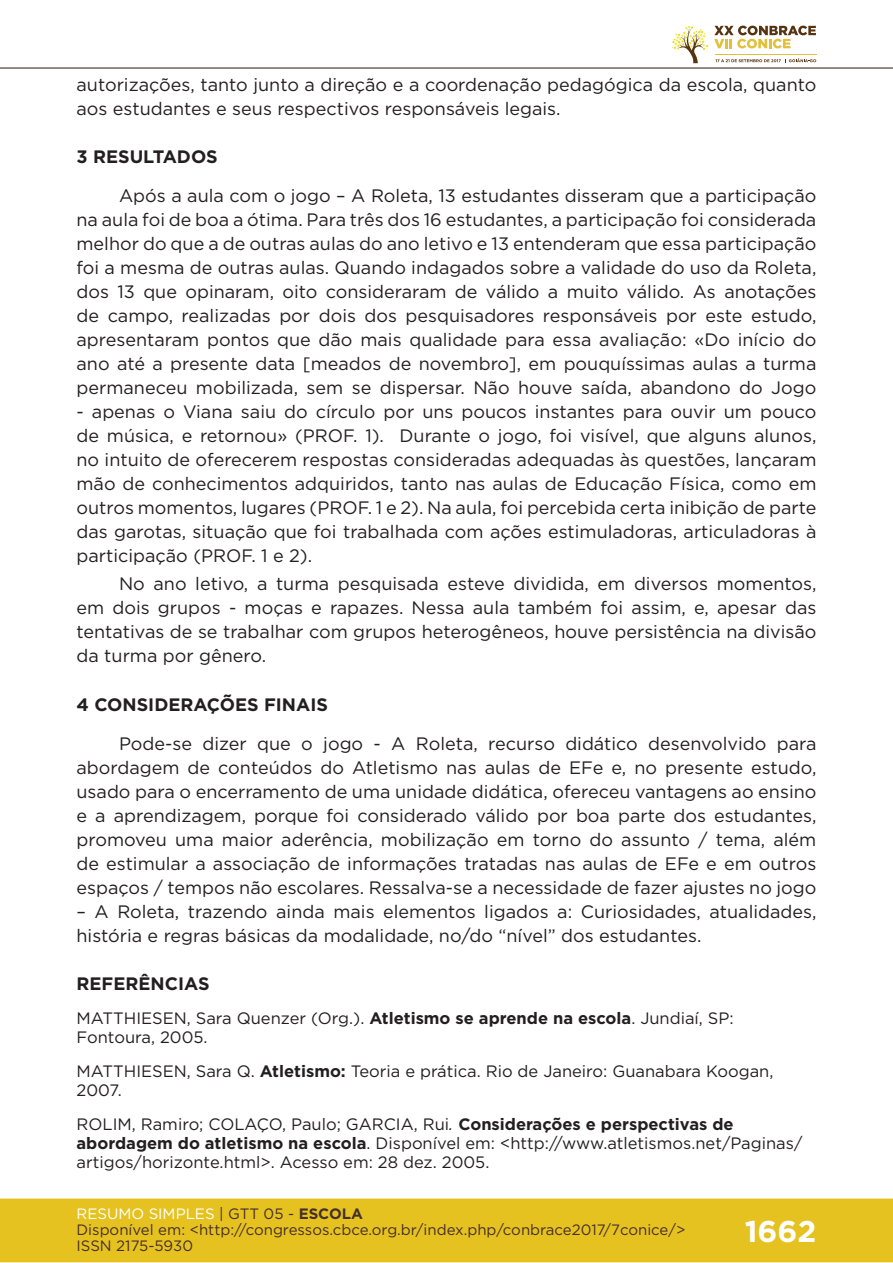
<style>
.page{position:relative;width:893px;height:1263px;background:#fff}
.page>*{position:absolute;margin:0;border:0;box-sizing:border-box;transform-origin:0 0}
.t1{font:700 30px "Gotham";color:#fff}
.t2{font:18px/24px "Gotham";color:#231f20;text-align:justify}
.t3{font:700 18px "Gotham";color:#231f20}
.t4{font:16.5px/19px "Gotham";color:#231f20}
.t5{font:15px/16px "Gotham";color:#462f2a}
.s1{font-weight:700}
.s2{font-style:italic}
.s3{color:#fff}
.s4{color:#442f2a}
.s5{font-weight:700;color:#442f2a}
</style>
<div class="page">
<div style="left:0;top:1198px;width:893px;height:64px;background:#e6c221;border:2px solid #e6c221"></div>
<hr style="left:0;top:67px;width:893px;height:2px;background:#442f2a">
<svg style="left:672px;top:26px;width:144px;height:37px"></svg>
<p class="t2" style="left:77px;top:72px;width:741px">autorizações, tanto junto a direção e a coordenação pedagógica da escola, quanto aos estudantes e seus respectivos responsáveis legais.</p>
<p class="t3" style="left:77px;top:145px;width:143px">3 RESULTADOS</p>
<p class="t2" style="left:77px;top:183px;width:741px;text-indent:43px">Após a aula com o jogo – A Roleta, 13 estudantes disseram que a participação na aula foi de boa a ótima. Para três dos 16 estudantes, a participação foi considerada melhor do que a de outras aulas do ano letivo e 13 entenderam que essa participação foi a mesma de outras aulas. Quando indagados sobre a validade do uso da Roleta, dos 13 que opinaram, oito consideraram de válido a muito válido. As anotações de campo, realizadas por dois dos pesquisadores responsáveis por este estudo, apresentaram pontos que dão mais qualidade para essa avaliação: «Do início do ano até a presente data [meados de novembro], em pouquíssimas aulas a turma permaneceu mobilizada, sem se dispersar. Não houve saída, abandono do Jogo</p>
<p class="t2" style="left:77px;top:399px;width:741px">- apenas o Viana saiu do círculo por uns poucos instantes para ouvir um pouco de música, e retornou» (PROF. 1). Durante o jogo, foi visível, que alguns alunos, no intuito de oferecerem respostas consideradas adequadas às questões, lançaram mão de conhecimentos adquiridos, tanto nas aulas de Educação Física, como em outros momentos, lugares (PROF. 1 e 2). Na aula, foi percebida certa inibição de parte das garotas, situação que foi trabalhada com ações estimuladoras, articuladoras à participação (PROF. 1 e 2).</p>
<p class="t2" style="left:77px;top:572px;width:741px;text-indent:43px">No ano letivo, a turma pesquisada esteve dividida, em diversos momentos, em dois grupos - moças e rapazes. Nessa aula também foi assim, e, apesar das tentativas de se trabalhar com grupos heterogêneos, houve persistência na divisão da turma por gênero.</p>
<p class="t3" style="left:77px;top:692px;width:253px">4 CONSIDERAÇÕES FINAIS</p>
<p class="t2" style="left:77px;top:731px;width:741px;text-indent:43px">Pode-se dizer que o jogo - A Roleta, recurso didático desenvolvido para abordagem de conteúdos do Atletismo nas aulas de EFe e, no presente estudo, usado para o encerramento de uma unidade didática, ofereceu vantagens ao ensino e a aprendizagem, porque foi considerado válido por boa parte dos estudantes, promoveu uma maior aderência, mobilização em torno do assunto / tema, além de estimular a associação de informações tratadas nas aulas de EFe e em outros espaços / tempos não escolares. Ressalva-se a necessidade de fazer ajustes no jogo</p>
<p class="t2" style="left:77px;top:899px;width:741px">– A Roleta, trazendo ainda mais elementos ligados a: Curiosidades, atualidades, história e regras básicas da modalidade, no/do “nível” dos estudantes.</p>
<p class="t3" style="left:77px;top:972px;width:135px">REFERÊNCIAS</p>
<p class="t4" style="left:77px;top:1008px;width:659px">MATTHIESEN, Sara Quenzer (Org.). <span class="s1">Atletismo se aprende na escola</span>. Jundiaí, SP:<br>Fontoura, 2005.</p>
<p class="t4" style="left:77px;top:1061px;width:698px">MATTHIESEN, Sara Q. <span class="s1">Atletismo:</span> Teoria e prática. Rio de Janeiro: Guanabara Koogan,<br>2007.</p>
<p class="t4" style="left:77px;top:1114px;width:727px">ROLIM, Ramiro; COLAÇO, Paulo; GARCIA, Rui<span class="s2">.</span> <span class="s1">Considerações e perspectivas de abordagem do atletismo na escola</span>. Disponível em: &lt;http://www.atletismos.net/Paginas/ artigos/horizonte.html&gt;. Acesso em: 28 dez. 2005.</p>
<p class="t5" style="left:77px;top:1205px;width:610px"><span class="s3">RESUMO SIMPLES</span> <span class="s4">| GTT 05 -</span> <span class="s5">ESCOLA<br></span>Disponível em: &lt;http://congressos.cbce.org.br/index.php/conbrace2017/7conice/&gt;<br>ISSN 2175-5930</p>
<h1 class="t1" style="left:745px;top:1212px;width:73px">1662</h1>
</div>
